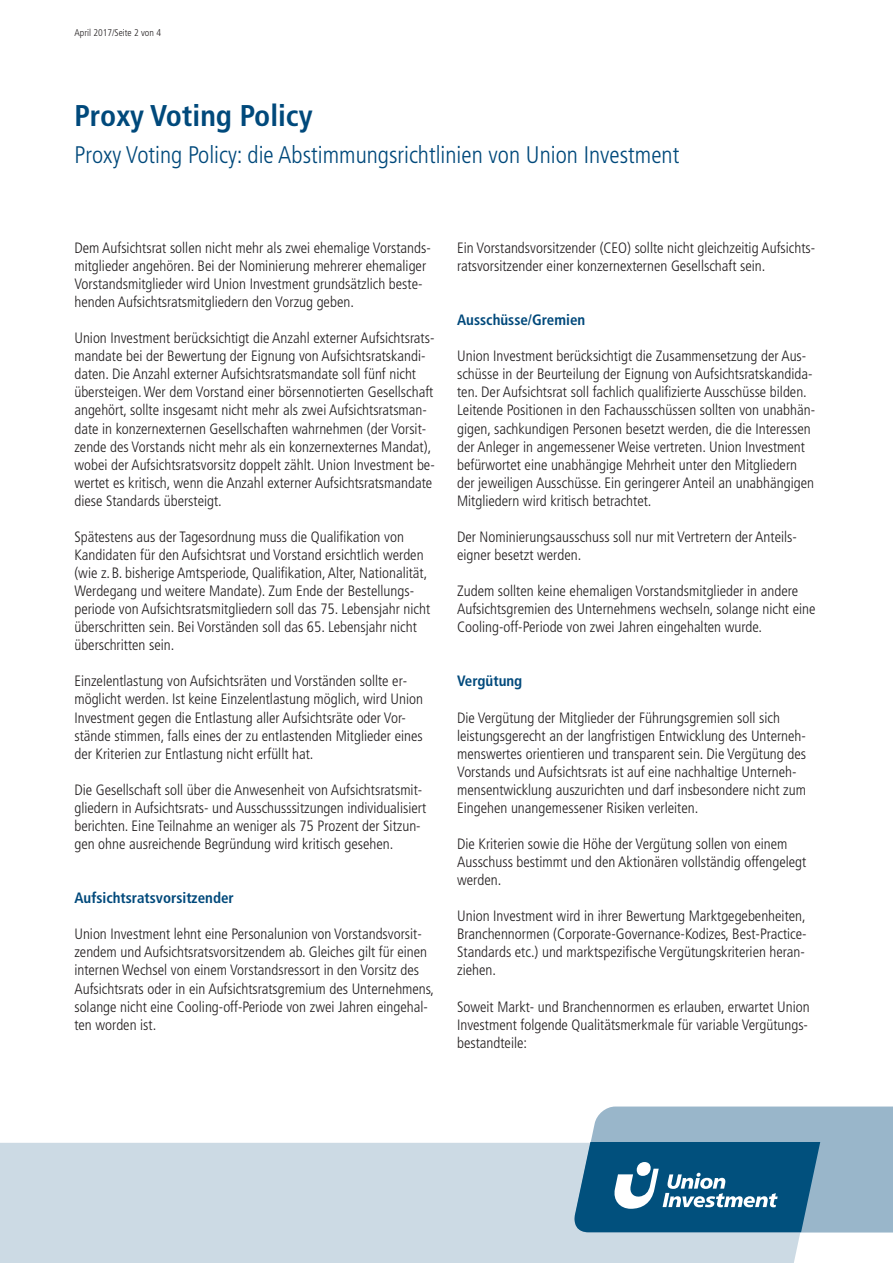
<style>
.page{position:relative;width:893px;height:1263px;background:#fff}
.page>*{position:absolute;margin:0;border:0;box-sizing:border-box;transform-origin:0 0}
.t1{font:700 condensed 30px "Frutiger LT Std";color:#00497b}
.t2{font:300 condensed 24px "Frutiger LT Std";color:#00497b}
.t3{font:300 condensed 15px/18px "Frutiger LT Std";color:#231f20}
.t4{font:700 condensed 15px "Frutiger LT Std";color:#00497b}
.t5{font:300 condensed 9.75px "Frutiger LT Std";color:#231f20}
</style>
<div class="page">
<div style="left:0;top:1143px;width:819px;height:120px;background:#ccdae4"></div>
<svg style="left:573px;top:1106px;width:320px;height:126px;background:#5c8dab"></svg>
<p class="t5" style="left:74px;top:29px;width:88px">April 2017/Seite 2 von 4</p>
<h1 class="t1" style="left:74px;top:104px;width:240px">Proxy Voting Policy</h1>
<h2 class="t2" style="left:74px;top:145px;width:606px">Proxy Voting Policy: die Abstimmungsrichtlinien von Union Investment</h2>
<p class="t3" style="left:74px;top:240px;width:358px">Dem Aufsichtsrat sollen nicht mehr als zwei ehemalige Vorstands&shy;mitglieder angehören. Bei der Nominierung mehrerer ehemaliger Vorstandsmitglieder wird Union Investment grundsätzlich beste&shy;henden Aufsichtsratsmitgliedern den Vorzug geben.</p>
<p class="t3" style="left:74px;top:330px;width:362px">Union Investment berücksichtigt die Anzahl externer Aufsichtsrats&shy;mandate bei der Bewertung der Eignung von Aufsichtsratskandi&shy;daten. Die Anzahl externer Aufsichtsratsmandate soll fünf nicht übersteigen.Wer dem Vorstand einer börsennotierten Gesellschaft angehört, sollte insgesamt nicht mehr als zwei Aufsichtsratsman&shy;date in konzernexternen Gesellschaften wahrnehmen (der Vorsit&shy;zende des Vorstands nicht mehr als ein konzernexternes Mandat), wobei der Aufsichtsratsvorsitz doppelt zählt. Union Investment be&shy;wertet es kritisch, wenn die Anzahl externer Aufsichtsratsmandate diese Standards übersteigt.</p>
<p class="t3" style="left:74px;top:529px;width:357px">Spätestens aus der Tagesordnung muss die Qualifikation von Kandidaten für den Aufsichtsrat und Vorstand ersichtlich werden (wie z.B. bisherige Amtsperiode, Qualifikation, Alter, Nationalität, Werdegang und weitere Mandate). Zum Ende der Bestellungs&shy;periode von Aufsichtsratsmitgliedern soll das 75. Lebensjahr nicht überschritten sein. Bei Vorständen soll das 65. Lebensjahr nicht überschritten sein.</p>
<p class="t3" style="left:74px;top:673px;width:350px">Einzelentlastung von Aufsichtsräten und Vorständen sollte er&shy;möglicht werden. Ist keine Einzelentlastung möglich, wird Union Investment gegen die Entlastung aller Aufsichtsräte oder Vor&shy;stände stimmen, falls eines der zu entlastenden Mitglieder eines der Kriterien zur Entlastung nicht erfüllt hat.</p>
<p class="t3" style="left:74px;top:782px;width:353px">Die Gesellschaft soll über die Anwesenheit von Aufsichtsratsmit&shy;gliedern in Aufsichtsrats- und Ausschusssitzungen individualisiert berichten. Eine Teilnahme an weniger als 75 Prozent der Sitzun&shy;gen ohne ausreichende Begründung wird kritisch gesehen.</p>
<p class="t4" style="left:74px;top:892px;width:161px">Aufsichtsratsvorsitzender</p>
<p class="t3" style="left:74px;top:926px;width:361px">Union Investment lehnt eine Personalunion von Vorstandsvorsit&shy;zendem und Aufsichtsratsvorsitzendem ab. Gleiches gilt für einen internen Wechsel von einem Vorstandsressort in den Vorsitz des Aufsichtsrats oder in ein Aufsichtsratsgremium des Unternehmens, solange nicht eine Cooling-off-Periode von zwei Jahren eingehal&shy;ten worden ist.</p>
<p class="t3" style="left:457px;top:240px;width:360px">Ein Vorstandsvorsitzender (CEO) sollte nicht gleichzeitig Aufsichts&shy;ratsvorsitzender einer konzernexternen Gesellschaft sein.</p>
<p class="t4" style="left:457px;top:314px;width:130px">Ausschüsse/Gremien</p>
<p class="t3" style="left:457px;top:348px;width:360px">Union Investment berücksichtigt die Zusammensetzung der Aus&shy;schüsse in der Beurteilung der Eignung von Aufsichtsratskandida&shy;ten. Der Aufsichtsrat soll fachlich qualifizierte Ausschüsse bilden.<br>Leitende Positionen in den Fachausschüssen sollten von unabhän&shy;gigen, sachkundigen Personen besetzt werden, die die Interessen der Anleger in angemessener Weise vertreten. Union Investment befürwortet eine unabhängige Mehrheit unter den Mitgliedern der jeweiligen Ausschüsse. Ein geringerer Anteil an unabhängigen Mitgliedern wird kritisch betrachtet.</p>
<p class="t3" style="left:457px;top:529px;width:341px">Der Nominierungsausschuss soll nur mit Vertretern der Anteils&shy;eigner besetzt werden.</p>
<p class="t3" style="left:457px;top:583px;width:360px">Zudem sollten keine ehemaligen Vorstandsmitglieder in andere<br>Aufsichtsgremien des Unternehmens wechseln, solange nicht eine<br>Cooling-off-Periode von zwei Jahren eingehalten wurde.</p>
<p class="t4" style="left:457px;top:675px;width:67px">Vergütung</p>
<p class="t3" style="left:457px;top:709px;width:350px">Die Vergütung der Mitglieder der Führungsgremien soll sich leistungsgerecht an der langfristigen Entwicklung des Unterneh&shy;menswertes orientieren und transparent sein. Die Vergütung des Vorstands und Aufsichtsrats ist auf eine nachhaltige Unterneh&shy;mensentwicklung auszurichten und darf insbesondere nicht zum Eingehen unangemessener Risiken verleiten.</p>
<p class="t3" style="left:457px;top:836px;width:351px">Die Kriterien sowie die Höhe der Vergütung sollen von einem<br>Ausschuss bestimmt und den Aktionären vollständig offengelegt werden.</p>
<p class="t3" style="left:457px;top:908px;width:351px;text-align:justify">Union Investment wird in ihrer Bewertung Marktgegebenheiten, Branchennormen (Corporate-Governance-Kodizes, Best-Practice-Standards etc.) und marktspezifische Vergütungskriterien heran&shy;ziehen.</p>
<p class="t3" style="left:457px;top:998px;width:354px;text-align:justify">Soweit Markt- und Branchennormen es erlauben, erwartet Union Investment folgende Qualitätsmerkmale für variable Vergütungs&shy;bestandteile:</p>
</div>
